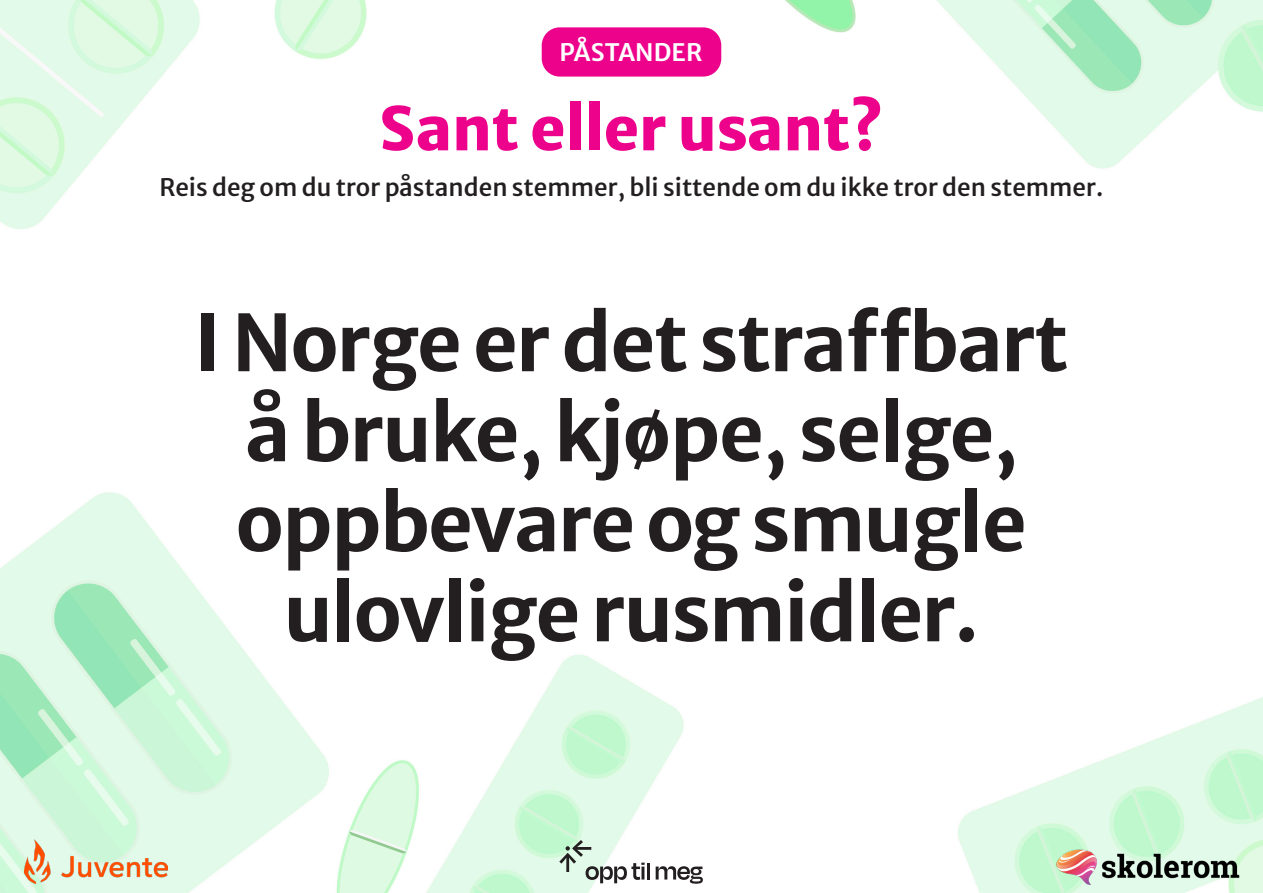
<style>
.page{position:relative;width:1263px;height:893px;background:#fff}
.page>*{position:absolute;margin:0;border:0;box-sizing:border-box;transform-origin:0 0}
.t1{font:700 78px/90px "Merriweather Sans";letter-spacing:-.02em;color:#231f20;text-align:center}
.t2{font:800 60px "Merriweather Sans";color:#ed028c}
.t3{font:500 24px "Merriweather Sans";color:#231f20}
.t4{font:600 24px "Merriweather Sans";letter-spacing:.005em;color:#fff}
</style>
<div class="page">
<img style="left:0;top:0;width:1263px;height:893px">
<svg style="left:336px;top:0;width:570px;height:234px"></svg>
<div style="left:542px;top:27px;width:179px;height:50px;background:#ed028c;border-radius:18px"></div>
<img style="left:1042px;top:839px;width:219px;height:53px">
<img style="left:24px;top:840px;width:144px;height:43px">
<hr style="left:647px;top:863px;width:3px;height:16px;background:#231f20">
<svg style="left:656px;top:866px;width:47px;height:18px"></svg>
<svg style="left:559px;top:840px;width:86px;height:43px"></svg>
<p class="t4" style="left:559px;top:31px;width:144px">PÅSTANDER</p>
<p class="t2" style="left:379px;top:76px;width:506px">Sant eller usant?</p>
<p class="t3" style="left:160px;top:166px;width:945px">Reis deg om du tror påstanden stemmer, bli sittende om du ikke tror den stemmer.</p>
<p class="t1" style="left:194px;top:289px;width:876px">I Norge er det straffbart å bruke, kjøpe, selge, oppbevare og smugle ulovlige rusmidler.</p>
</div>
